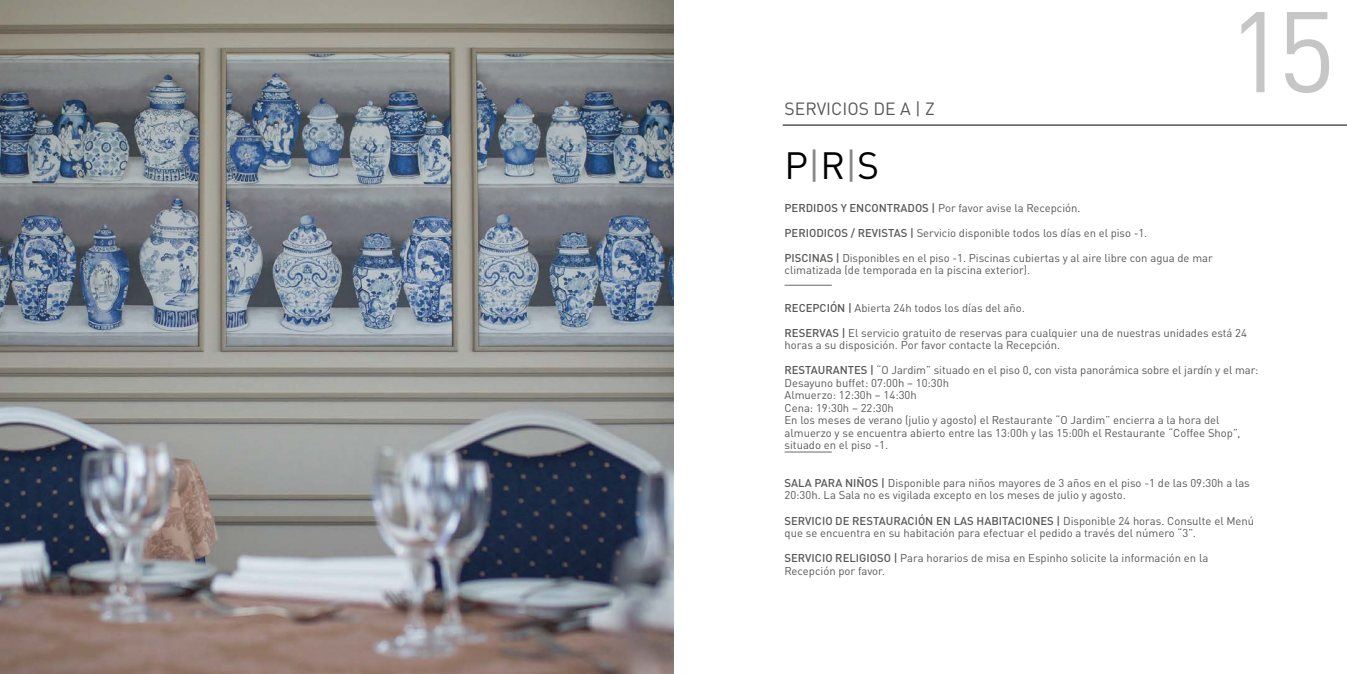
<style>
.page{position:relative;width:1347px;height:674px;background:#fff}
.page>*{position:absolute;margin:0;border:0;box-sizing:border-box;transform-origin:0 0}
.t1{font:112.5px "DIN Pro";color:#c6c6c6}
.t2{font:37.5px "DIN Pro";color:#000}
.t3{font:17.5px "DIN Pro";color:#575756}
.t4{font:11.25px/12.5px "DIN Pro";color:#575756}
.s1{color:#878787}
.s2{font-weight:500}
</style>
<div class="page">
<hr style="left:782px;top:125px;width:564px;height:1px;background:#000">
<hr style="left:784px;top:451px;width:47px;height:1px;background:#878787">
<hr style="left:784px;top:284px;width:47px;height:2px;background:#878787">
<img style="left:0;top:0;width:673px;height:673px">
<h3 class="t3" style="left:784px;top:95px;width:152px">SERVICIOS DE A | Z</h3>
<h2 class="t2" style="left:784px;top:136px;width:96px">P<span class="s1">|</span>R<span class="s1">|</span>S</h2>
<h1 class="t1" style="left:1227px;top:-37px;width:110px">15</h1>
<p class="t4" style="left:784px;top:200px;width:297px"><span class="s2">PERDIDOS Y ENCONTRADOS |</span> Por favor avise la Recepción.</p>
<p class="t4" style="left:784px;top:225px;width:364px"><span class="s2">PERIODICOS / REVISTAS |</span> Servicio disponible todos los días en el piso -1.</p>
<p class="t4" style="left:784px;top:250px;width:430px"><span class="s2">PISCINAS |</span> Disponibles en el piso -1. Piscinas cubiertas y al aire libre con agua de mar climatizada (de temporada en la piscina exterior).</p>
<p class="t4" style="left:784px;top:300px;width:242px"><span class="s2">RECEPCIÓN |</span> Abierta 24h todos los días del año.</p>
<p class="t4" style="left:784px;top:325px;width:464px"><span class="s2">RESERVAS |</span> El servicio gratuito de reservas para cualquier una de nuestras unidades está 24 horas a su disposición. Por favor contacte la Recepción.</p>
<p class="t4" style="left:784px;top:363px;width:475px"><span class="s2">RESTAURANTES |</span> “O Jardim” situado en el piso 0, con vista panorámica sobre el jardín y el mar:<br>Desayuno buffet: 07:00h – 10:30h<br>Almuerzo: 12:30h – 14:30h<br>Cena: 19:30h – 22:30h<br>En los meses de verano (julio y agosto) el Restaurante “O Jardim” encierra a la hora del almuerzo y se encuentra abierto entre las 13:00h y las 15:00h el Restaurante “Coffee Shop”, situado en el piso -1.</p>
<p class="t4" style="left:784px;top:475px;width:467px"><span class="s2">SALA PARA NIÑOS |</span> Disponible para niños mayores de 3 años en el piso -1 de las 09:30h a las<br>20:30h. La Sala no es vigilada excepto en los meses de julio y agosto.</p>
<p class="t4" style="left:784px;top:512px;width:471px"><span class="s2">SERVICIO DE RESTAURACIÓN EN LAS HABITACIONES |</span> Disponible 24 horas. Consulte el Menú que se encuentra en su habitación para efectuar el pedido a través del número “3”.</p>
<p class="t4" style="left:784px;top:550px;width:425px"><span class="s2">SERVICIO RELIGIOSO |</span> Para horarios de misa en Espinho solicite la información en la<br>Recepción por favor.</p>
</div>
